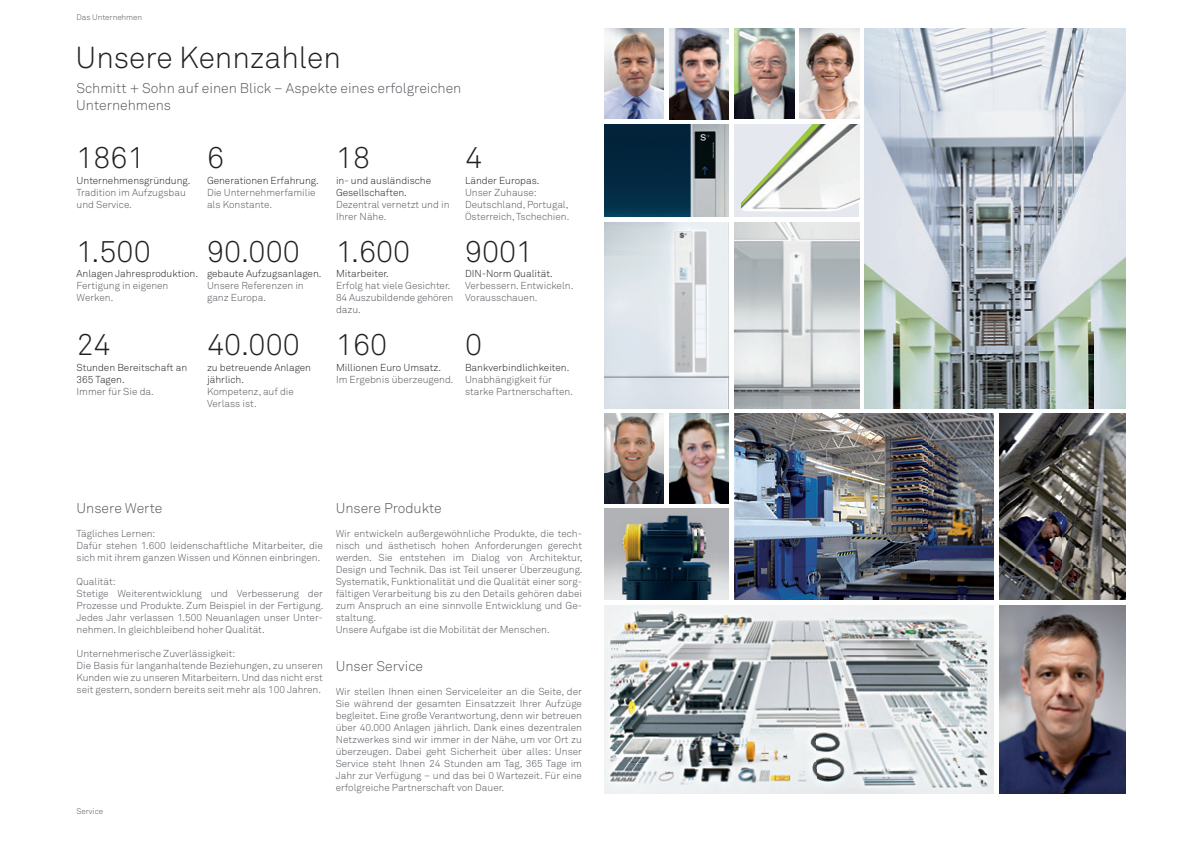
<style>
.page{position:relative;width:1191px;height:842px;background:#fff}
.page>*{position:absolute;margin:0;border:0;box-sizing:border-box;transform-origin:0 0}
.t1{font:30px "Akkurat Light Pro";color:#231f20}
.t2{font:14px/16.8px "Akkurat Light Pro";color:#53565b}
.t3{font:10px/12px "Akkurat Light Pro";color:#53565b}
.t4{font:10px/12px "Akkurat Light Pro";color:#231f20}
.t5{font:8px "Akkurat Light Pro";color:#53565b}
</style>
<div class="page">
<img style="left:604px;top:28px;width:59px;height:91px">
<img style="left:799px;top:28px;width:60px;height:91px">
<img style="left:669px;top:28px;width:60px;height:91px">
<img style="left:734px;top:28px;width:60px;height:91px">
<img style="left:865px;top:28px;width:260px;height:380px">
<img style="left:604px;top:414px;width:59px;height:89px">
<img style="left:604px;top:509px;width:125px;height:91px">
<img style="left:734px;top:414px;width:260px;height:186px">
<img style="left:999px;top:414px;width:126px;height:186px">
<img style="left:999px;top:605px;width:126px;height:189px">
<img style="left:604px;top:605px;width:390px;height:189px">
<img style="left:669px;top:414px;width:60px;height:89px">
<img style="left:604px;top:125px;width:125px;height:92px">
<div style="left:734px;top:125px;width:125px;height:92px;background:#e6e8f0"></div>
<img style="left:741px;top:125px;width:118px;height:87px">
<img style="left:734px;top:223px;width:125px;height:185px">
<img style="left:604px;top:223px;width:125px;height:185px">
<p class="t5" style="left:77px;top:14px;width:67px">Das Unternehmen</p>
<h1 class="t1" style="left:76px;top:47px;width:267px">Unsere Kennzahlen</h1>
<h2 class="t2" style="left:76px;top:82px;width:387px">Schmitt + Sohn auf einen Blick – Aspekte eines erfolgreichen<br>Unternehmens</h2>
<h1 class="t1" style="left:77px;top:147px;width:70px">1861</h1>
<h1 class="t1" style="left:207px;top:147px;width:19px">6</h1>
<h1 class="t1" style="left:336px;top:147px;width:36px">18</h1>
<h1 class="t1" style="left:465px;top:147px;width:19px">4</h1>
<p class="t4" style="left:77px;top:175px;width:115px">Unternehmensgründung.</p>
<p class="t3" style="left:77px;top:187px;width:111px">Tradition im Aufzugsbau und Service.</p>
<p class="t4" style="left:207px;top:175px;width:113px">Generationen Erfahrung.</p>
<p class="t3" style="left:207px;top:187px;width:110px">Die Unternehmerfamilie als Konstante.</p>
<p class="t4" style="left:336px;top:175px;width:97px">in- und ausländische<br>Gesellschaften.</p>
<p class="t3" style="left:336px;top:199px;width:115px">Dezentral vernetzt und in<br>Ihrer Nähe.</p>
<p class="t4" style="left:465px;top:175px;width:76px">Länder Europas.</p>
<p class="t3" style="left:465px;top:187px;width:106px">Unser Zuhause:<br>Deutschland, Portugal,<br>Österreich, Tschechien.</p>
<h1 class="t1" style="left:77px;top:240px;width:76px">1.500</h1>
<h1 class="t1" style="left:207px;top:240px;width:205px">90.000 1.600</h1>
<h1 class="t1" style="left:465px;top:240px;width:70px">9001</h1>
<p class="t4" style="left:77px;top:269px;width:123px">Anlagen Jahresproduktion.</p>
<p class="t3" style="left:77px;top:281px;width:93px">Fertigung in eigenen<br>Werken.</p>
<p class="t4" style="left:207px;top:269px;width:116px">gebaute Aufzugsanlagen.</p>
<p class="t3" style="left:207px;top:281px;width:98px">Unsere Referenzen in ganz Europa.</p>
<p class="t4" style="left:336px;top:269px;width:54px">Mitarbeiter.</p>
<p class="t3" style="left:336px;top:281px;width:119px">Erfolg hat viele Gesichter.<br>84 Auszubildende gehören dazu.</p>
<p class="t4" style="left:465px;top:269px;width:89px">DIN-Norm Qualität.</p>
<p class="t3" style="left:465px;top:281px;width:110px">Verbessern. Entwickeln.<br>Vorausschauen.</p>
<h1 class="t1" style="left:77px;top:334px;width:36px">24</h1>
<h1 class="t1" style="left:207px;top:334px;width:182px">40.000 160</h1>
<h1 class="t1" style="left:465px;top:334px;width:19px">0</h1>
<p class="t4" style="left:77px;top:362px;width:112px">Stunden Bereitschaft an<br>365 Tagen.</p>
<p class="t3" style="left:77px;top:386px;width:79px">Immer für Sie da.</p>
<p class="t4" style="left:207px;top:362px;width:106px">zu betreuende Anlagen jährlich.</p>
<p class="t3" style="left:207px;top:386px;width:88px">Kompetenz, auf die<br>Verlass ist.</p>
<p class="t4" style="left:336px;top:362px;width:107px">Millionen Euro Umsatz.</p>
<p class="t3" style="left:336px;top:374px;width:119px">Im Ergebnis überzeugend.</p>
<p class="t4" style="left:465px;top:362px;width:106px">Bankverbindlichkeiten.</p>
<p class="t3" style="left:465px;top:374px;width:109px">Unabhängigkeit für starke Partnerschaften.</p>
<h2 class="t2" style="left:77px;top:502px;width:87px">Unsere Werte</h2>
<p class="t3" style="left:77px;top:529px;width:248px">Tägliches Lernen:<br>Dafür stehen 1.600 leidenschaftliche Mitarbeiter, die sich mit ihrem ganzen Wissen und Können einbringen.</p>
<p class="t3" style="left:77px;top:577px;width:248px">Qualität:<br>Stetige Weiterentwicklung und Verbesserung der Prozesse und Produkte. Zum Beispiel in der Fertigung.<br>Jedes Jahr verlassen 1.500 Neuanlagen unser Unter&shy;nehmen. In gleichbleibend hoher Qualität.</p>
<p class="t3" style="left:77px;top:649px;width:248px">Unternehmerische Zuverlässigkeit:<br>Die Basis für langanhaltende Beziehungen, zu unseren Kunden wie zu unseren Mitarbeitern. Und das nicht erst seit gestern, sondern bereits seit mehr als 100 Jahren.</p>
<p class="t5" style="left:77px;top:808px;width:28px">Service</p>
<h2 class="t2" style="left:336px;top:502px;width:108px">Unsere Produkte</h2>
<p class="t3" style="left:336px;top:529px;width:248px">Wir entwickeln außergewöhnliche Produkte, die tech&shy;nisch und ästhetisch hohen Anforderungen gerecht werden. Sie entstehen im Dialog von Architektur, Design und Technik. Das ist Teil unserer Überzeugung.<br>Systematik, Funktionalität und die Qualität einer sorg&shy;fältigen Verarbeitung bis zu den Details gehören dabei zum Anspruch an eine sinnvolle Entwicklung und Ge&shy;staltung.<br>Unsere Aufgabe ist die Mobilität der Menschen.</p>
<h2 class="t2" style="left:336px;top:659px;width:89px">Unser Service</h2>
<p class="t3" style="left:336px;top:686px;width:248px;text-align:justify">Wir stellen Ihnen einen Serviceleiter an die Seite, der Sie während der gesamten Einsatzzeit Ihrer Aufzüge begleitet. Eine große Verantwortung, denn wir betreuen über 40.000 Anlagen jährlich. Dank eines dezentralen Netzwerkes sind wir immer in der Nähe, um vor Ort zu überzeugen. Dabei geht Sicherheit über alles: Unser Service steht Ihnen 24 Stunden am Tag, 365 Tage im Jahr zur Verfügung – und das bei 0 Wartezeit. Für eine erfolgreiche Partnerschaft von Dauer.</p>
</div>
